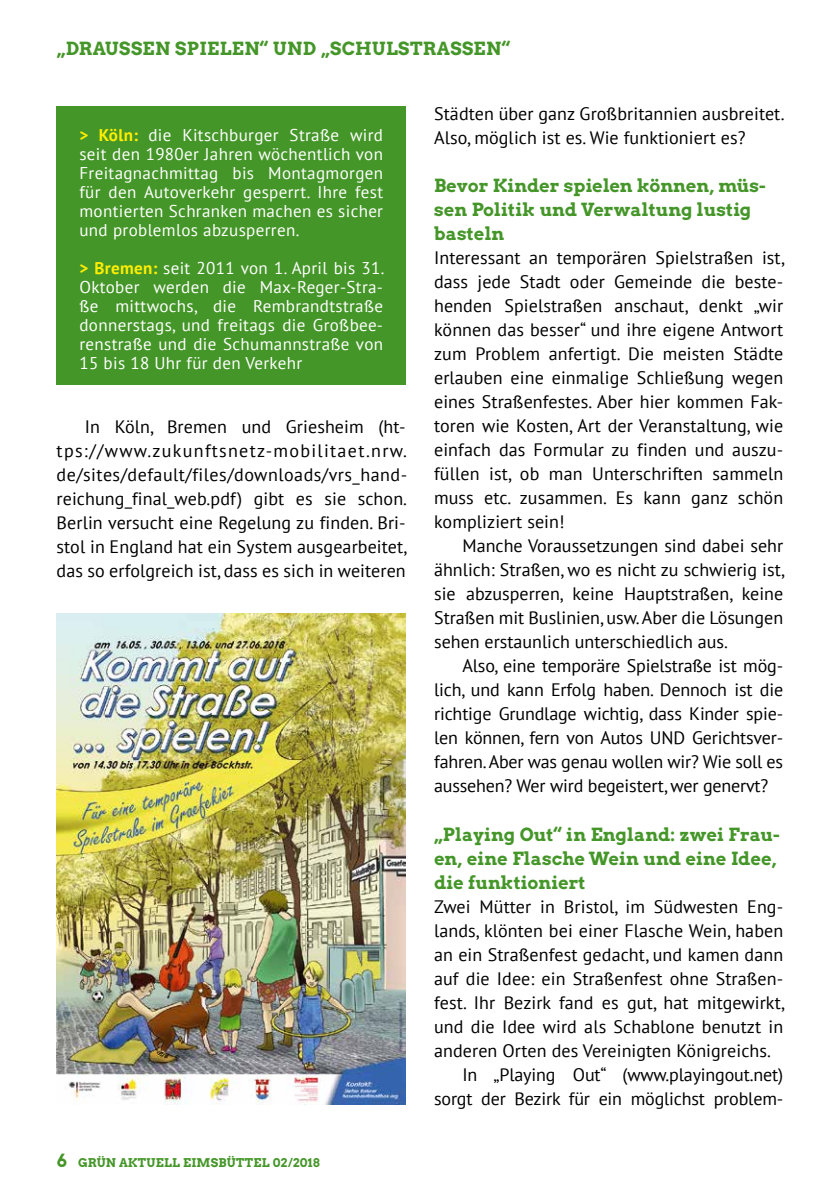
<style>
.page{position:relative;width:840px;height:1191px;background:#fff}
.page>*{position:absolute;margin:0;border:0;box-sizing:border-box;transform-origin:0 0}
.t1{font:18px/24px "PT Sans";letter-spacing:.005em;color:#000;text-align:justify}
.t2{font:18px/24px "Arvo Gruen";letter-spacing:.005em;color:#459629}
.t3{font:17px/19px "PT Sans";letter-spacing:.02em;color:#fff;text-align:justify}
.t4{font:12px "Arvo Gruen";letter-spacing:.02em;color:#459629}
.s1{font-weight:700;color:#fe0}
.s2{font-size:18px}
</style>
<div class="page">
<div style="left:57px;top:106px;width:348px;height:278px;background:#459629"></div>
<img style="left:57px;top:614px;width:348px;height:490px">
<p class="t2" style="left:57px;top:36px;width:454px">„DRAUSSEN SPIELEN“ UND „SCHULSTRASSEN“</p>
<p class="t3" style="left:79px;top:125px;width:305px"><span class="s1">&gt; Köln:</span> die Kitschburger Straße wird seit den 1980er Jahren wöchentlich von Freitagnachmittag bis Montagmorgen für den Autoverkehr gesperrt. Ihre fest montierten Schranken machen es sicher und problemlos abzusperren.</p>
<p class="t3" style="left:79px;top:258px;width:306px"><span class="s1">&gt; Bremen:</span> seit 2011 von 1. April bis 31.<br>Oktober werden die Max-Reger-Stra&shy;ße mittwochs, die Rembrandtstraße donnerstags, und freitags die Großbee&shy;renstraße und die Schumannstraße von 15 bis 18 Uhr für den Verkehr</p>
<p class="t1" style="left:57px;top:414px;width:352px;text-indent:28px">In Köln, Bremen und Griesheim (ht&shy;tps://www.zukunftsnetz-mobilitaet.nrw. de/sites/default/files/downloads/vrs_hand&shy;reichung_final_web.pdf) gibt es sie schon.<br>Berlin versucht eine Regelung zu finden. Bri&shy;stol in England hat ein System ausgearbeitet, das so erfolgreich ist, dass es sich in weiteren</p>
<p class="t4" style="left:57px;top:1153px;width:264px"><span class="s2">6</span> GRÜN AKTUELL EIMSBÜTTEL 02/2018</p>
<p class="t1" style="left:434px;top:102px;width:352px">Städten über ganz Großbritannien ausbreitet.<br>Also, möglich ist es. Wie funktioniert es?</p>
<p class="t2" style="left:434px;top:173px;width:333px">Bevor Kinder spielen können, müs&shy;sen Politik und Verwaltung lustig basteln</p>
<p class="t1" style="left:434px;top:246px;width:352px">Interessant an temporären Spielstraßen ist, dass jede Stadt oder Gemeinde die beste&shy;henden Spielstraßen anschaut, denkt „wir können das besser“ und ihre eigene Antwort zum Problem anfertigt. Die meisten Städte erlauben eine einmalige Schließung wegen eines Straßenfestes. Aber hier kommen Fak&shy;toren wie Kosten, Art der Veranstaltung, wie einfach das Formular zu finden und auszu&shy;füllen ist, ob man Unterschriften sammeln muss etc. zusammen. Es kann ganz schön kompliziert sein!</p>
<p class="t1" style="left:434px;top:534px;width:352px;text-indent:28px">Manche Voraussetzungen sind dabei sehr ähnlich: Straßen, wo es nicht zu schwierig ist, sie abzusperren, keine Hauptstraßen, keine Straßen mit Buslinien, usw. Aber die Lösungen sehen erstaunlich unterschiedlich aus.</p>
<p class="t1" style="left:434px;top:653px;width:350px;text-indent:28px">Also, eine temporäre Spielstraße ist mög&shy;lich, und kann Erfolg haben. Dennoch ist die richtige Grundlage wichtig, dass Kinder spie&shy;len können, fern von Autos UND Gerichtsver&shy;fahren. Aber was genau wollen wir? Wie soll es aussehen? Wer wird begeistert, wer genervt?</p>
<p class="t2" style="left:434px;top:821px;width:347px">„Playing Out“ in England: zwei Frau&shy;en, eine Flasche Wein und eine Idee, die funktioniert</p>
<p class="t1" style="left:434px;top:893px;width:350px">Zwei Mütter in Bristol, im Südwesten Eng-</p>
<p class="t1" style="left:434px;top:917px;width:350px">lands, klönten bei einer Flasche Wein, haben</p>
<p class="t1" style="left:434px;top:941px;width:350px">an ein Straßenfest gedacht, und kamen dann</p>
<p class="t1" style="left:434px;top:965px;width:350px">auf die Idee: ein Straßenfest ohne Straßen-</p>
<p class="t1" style="left:434px;top:989px;width:352px">fest. Ihr Bezirk fand es gut, hat mitgewirkt,</p>
<p class="t1" style="left:434px;top:1013px;width:350px">und die Idee wird als Schablone benutzt in</p>
<p class="t1" style="left:434px;top:1037px;width:338px">anderen Orten des Vereinigten Königreichs.</p>
<p class="t1" style="left:462px;top:1061px;width:322px">In „Playing Out“ (www.playingout.net)</p>
<p class="t1" style="left:434px;top:1085px;width:350px">sorgt der Bezirk für ein möglichst problem-</p>
</div>
